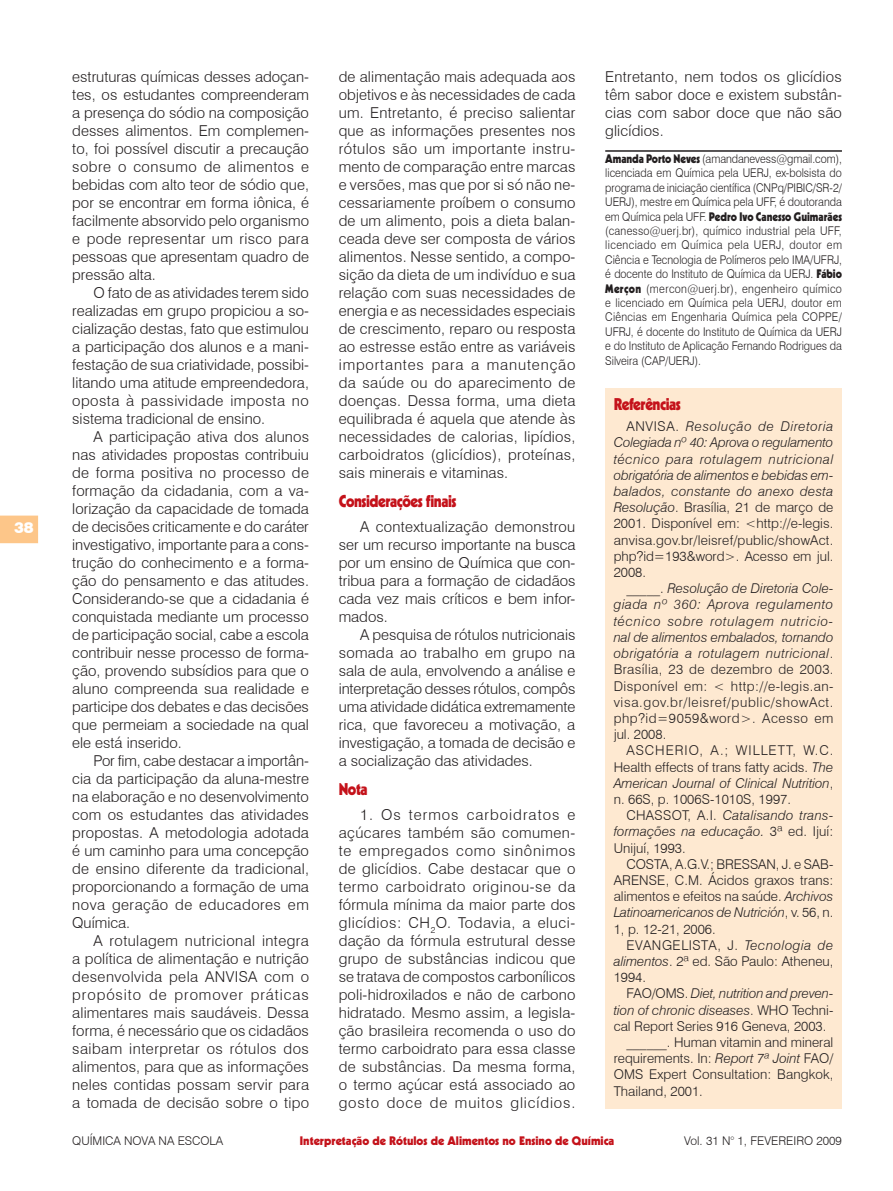
<style>
.page{position:relative;width:893px;height:1191px;background:#fff}
.page>*{position:absolute;margin:0;border:0;box-sizing:border-box;transform-origin:0 0}
.t1{font:900 16.5px "Kabel";letter-spacing:-.03em;color:#c4121a;scale:.9 1}
.t2{font:300 15px/18px "Swiss 721 BT";letter-spacing:.01em;color:#231f20;text-align:justify}
.t3{font:900 15px "Swiss 721 BT";color:#fff}
.t4{font:italic 300 13.5px/16.2px "Swiss 721 BT";letter-spacing:.01em;color:#231f20;text-align:justify}
.t5{font:300 13.5px/16.2px "Swiss 721 BT";color:#231f20;text-align:justify}
.t6{font:italic 300 13.5px "Swiss 721 BT";letter-spacing:-.01em;color:#231f20}
.t7{font:300 12px/14.4px "Swiss 721 BT";color:#231f20;text-align:justify;scale:.9 1}
.t8{font:900 12px "Kabel";color:#c4121a}
.t9{font:300 12px "Swiss 721 BT";color:#231f20}
.t10{font:900 12px "Kabel";color:#231f20;scale:.9 1}
.s1{font-family:"Kabel";font-weight:900}
.s2{font-family:"Swiss 721 BT";font-weight:300}
.s3{font-style:normal}
.s4{font-style:italic}
</style>
<div class="page">
<svg style="left:0;top:515px;width:38px;height:28px"></svg>
<hr style="left:605px;top:150px;width:237px;height:2px;background:#231f20">
<div style="left:605px;top:388px;width:237px;height:720px;background:#fee9d1"></div>
<p class="t3" style="left:14px;top:518px;width:21px">38</p>
<p class="t2" style="left:72px;top:67px;width:238px">estruturas químicas desses adoçan&shy;tes, os estudantes compreenderam a presença do sódio na composição desses alimentos. Em complemen&shy;to, foi possível discutir a precaução sobre o consumo de alimentos e bebidas com alto teor de sódio que, por se encontrar em forma iônica, é facilmente absorvido pelo organismo e pode representar um risco para pessoas que apresentam quadro de pressão alta.</p>
<p class="t2" style="left:72px;top:283px;width:238px;text-indent:21px">O fato de as atividades terem sido realizadas em grupo propiciou a so&shy;cialização destas, fato que estimulou a participação dos alunos e a mani&shy;festação de sua criatividade, possibi&shy;litando uma atitude empreendedora, oposta à passividade imposta no sistema tradicional de ensino.</p>
<p class="t2" style="left:72px;top:427px;width:238px;text-indent:21px">A participação ativa dos alunos nas atividades propostas contribuiu de forma positiva no processo de formação da cidadania, com a va&shy;lorização da capacidade de tomada de decisões criticamente e do caráter investigativo, importante para a cons&shy;trução do conhecimento e a forma&shy;ção do pensamento e das atitudes.<br>Considerando-se que a cidadania é conquistada mediante um processo de participação social, cabe a escola contribuir nesse processo de forma&shy;ção, provendo subsídios para que o aluno compreenda sua realidade e participe dos debates e das decisões que permeiam a sociedade na qual ele está inserido.</p>
<p class="t2" style="left:72px;top:751px;width:238px;text-indent:21px">Por fim, cabe destacar a importân&shy;cia da participação da aluna-mestre na elaboração e no desenvolvimento com os estudantes das atividades propostas. A metodologia adotada é um caminho para uma concepção de ensino diferente da tradicional, proporcionando a formação de uma nova geração de educadores em Química.</p>
<p class="t2" style="left:72px;top:931px;width:238px;text-indent:21px">A rotulagem nutricional integra a política de alimentação e nutrição desenvolvida pela ANVISA com o propósito de promover práticas alimentares mais saudáveis. Dessa forma, é necessário que os cidadãos saibam interpretar os rótulos dos alimentos, para que as informações neles contidas possam servir para a tomada de decisão sobre o tipo</p>
<p class="t2" style="left:339px;top:67px;width:238px">de alimentação mais adequada aos objetivos e às necessidades de cada um. Entretanto, é preciso salientar que as informações presentes nos rótulos são um importante instru&shy;mento de comparação entre marcas e versões, mas que por si só não ne&shy;cessariamente proíbem o consumo de um alimento, pois a dieta balan&shy;ceada deve ser composta de vários alimentos. Nesse sentido, a compo&shy;sição da dieta de um indivíduo e sua relação com suas necessidades de energia e as necessidades especiais de crescimento, reparo ou resposta ao estresse estão entre as variáveis importantes para a manutenção da saúde ou do aparecimento de doenças. Dessa forma, uma dieta equilibrada é aquela que atende às necessidades de calorias, lipídios, carboidratos (glicídios), proteínas, sais minerais e vitaminas.</p>
<p class="t1" style="left:339px;top:490px;width:132px">Considerações finais</p>
<p class="t2" style="left:339px;top:517px;width:238px;text-indent:21px">A contextualização demonstrou ser um recurso importante na busca por um ensino de Química que con&shy;tribua para a formação de cidadãos cada vez mais críticos e bem infor&shy;mados.</p>
<p class="t2" style="left:339px;top:625px;width:238px;text-indent:21px">A pesquisa de rótulos nutricionais somada ao trabalho em grupo na sala de aula, envolvendo a análise e interpretação desses rótulos, compôs uma atividade didática extremamente rica, que favoreceu a motivação, a investigação, a tomada de decisão e a socialização das atividades.</p>
<p class="t1" style="left:339px;top:778px;width:34px">Nota</p>
<p class="t2" style="left:339px;top:805px;width:238px;text-indent:21px">1. Os termos carboidratos e açúcares também são comumen&shy;te empregados como sinônimos de glicídios. Cabe destacar que o termo carboidrato originou-se da fórmula mínima da maior parte dos glicídios: CH<sub>2</sub>O. Todavia, a eluci&shy;dação da fórmula estrutural desse grupo de substâncias indicou que se tratava de compostos carbonílicos poli-hidroxilados e não de carbono hidratado. Mesmo assim, a legisla&shy;ção brasileira recomenda o uso do termo carboidrato para essa classe de substâncias. Da mesma forma, o termo açúcar está associado ao gosto doce de muitos glicídios.</p>
<p class="t2" style="left:605px;top:67px;width:238px">Entretanto, nem todos os glicídios têm sabor doce e existem substân&shy;cias com sabor doce que não são glicídios.</p>
<p class="t7" style="left:605px;top:151px;width:265px"><span class="s1">Amanda Porto Neves</span> (amandanevess@gmail.com), licenciada em Química pela UERJ, ex-bolsista do programa de iniciação científica (CNPq/PIBIC/SR-2/ UERJ), mestre em Química pela UFF, é doutoranda</p>
<p class="t10" style="left:605px;top:209px;width:265px"><span class="s2">em Química pela UFF.</span> Pedro Ivo Canesso Guimarães</p>
<p class="t7" style="left:605px;top:223px;width:265px">(canesso@uerj.br), químico industrial pela UFF, licenciado em Química pela UERJ, doutor em Ciência e Tecnologia de Polímeros pelo IMA/UFRJ, é docente do Instituto de Química da UERJ. <span class="s1">Fábio Merçon</span> (mercon@uerj.br), engenheiro químico e licenciado em Química pela UERJ, doutor em Ciências em Engenharia Química pela COPPE/ UFRJ, é docente do Instituto de Química da UERJ e do Instituto de Aplicação Fernando Rodrigues da Silveira (CAP/UERJ).</p>
<p class="t1" style="left:614px;top:393px;width:76px">Referências</p>
<p class="t4" style="left:614px;top:418px;width:221px;text-indent:13px"><span class="s3">ANVISA.</span> Resolução de Diretoria Colegiada nº 40: Aprova o regulamento técnico para rotulagem nutricional obrigatória de alimentos e bebidas em&shy;balados, constante do anexo desta Resolução<span class="s3">. Brasília, 21 de março de 2001. Disponível em: &lt;http://e-legis. anvisa.gov.br/leisref/public/showAct. php?id=193&amp;word&gt;. Acesso em jul.<br>2008.</span></p>
<p class="t4" style="left:614px;top:580px;width:221px;text-indent:13px"><span class="s3">_____.</span> Resolução de Diretoria Cole&shy;giada nº 360: Aprova regulamento técnico sobre rotulagem nutricio&shy;nal de alimentos embalados, tornando obrigatória a rotulagem nutricional<span class="s3">.<br>Brasília, 23 de dezembro de 2003.<br>Disponível em: &lt; http://e-legis.an&shy;visa.gov.br/leisref/public/showAct. php?id=9059&amp;word&gt;. Acesso em jul. 2008.</span></p>
<p class="t5" style="left:614px;top:742px;width:221px;text-indent:13px">ASCHERIO, A.; WILLETT, W.C.<br>Health effects of trans fatty acids. <span class="s4">The American Journal of Clinical Nutrition</span>, n. 66S, p. 1006S-1010S, 1997.</p>
<p class="t4" style="left:614px;top:807px;width:221px;text-indent:13px"><span class="s3">CHASSOT, A.I.</span> Catalisando trans&shy;formações na educação. <span class="s3">3ª ed. Ijuí:<br>Unijuí, 1993.</span></p>
<p class="t5" style="left:614px;top:855px;width:221px;text-indent:13px">COSTA, A.G.V.; BRESSAN, J. e SAB-ARENSE, C.M. Ácidos graxos trans: alimentos e efeitos na saúde. <span class="s4">Archivos Latinoamericanos de Nutrición</span>, v. 56, n.<br>1, p. 12-21, 2006.</p>
<p class="t5" style="left:614px;top:936px;width:221px;text-indent:13px">EVANGELISTA, J. <span class="s4">Tecnologia de alimentos</span>. 2ª ed. São Paulo: Atheneu, 1994.</p>
<p class="t6" style="left:626px;top:985px;width:208px"><span class="s3">FAO/OMS.</span> Diet, nutrition and preven-</p>
<p class="t4" style="left:614px;top:1001px;width:221px">tion of chronic diseases<span class="s3">. WHO Techni-</span></p>
<p class="t5" style="left:614px;top:1017px;width:214px">cal Report Series 916 Geneva, 2003.</p>
<p class="t5" style="left:626px;top:1034px;width:208px">______. Human vitamin and mineral</p>
<p class="t5" style="left:614px;top:1050px;width:221px">requirements. In: <span class="s4">Report 7ª Joint</span> FAO/</p>
<p class="t5" style="left:614px;top:1066px;width:221px">OMS Expert Consultation: Bangkok,</p>
<p class="t5" style="left:614px;top:1082px;width:91px">Thailand, 2001.</p>
<p class="t9" style="left:72px;top:1133px;width:152px">QUÍMICA NOVA NA ESCOLA</p>
<p class="t8" style="left:300px;top:1133px;width:316px">Interpretação de Rótulos de Alimentos no Ensino de Química</p>
<p class="t9" style="left:684px;top:1133px;width:159px">Vol. 31 N° 1, FEVEREIRO 2009</p>
</div>
